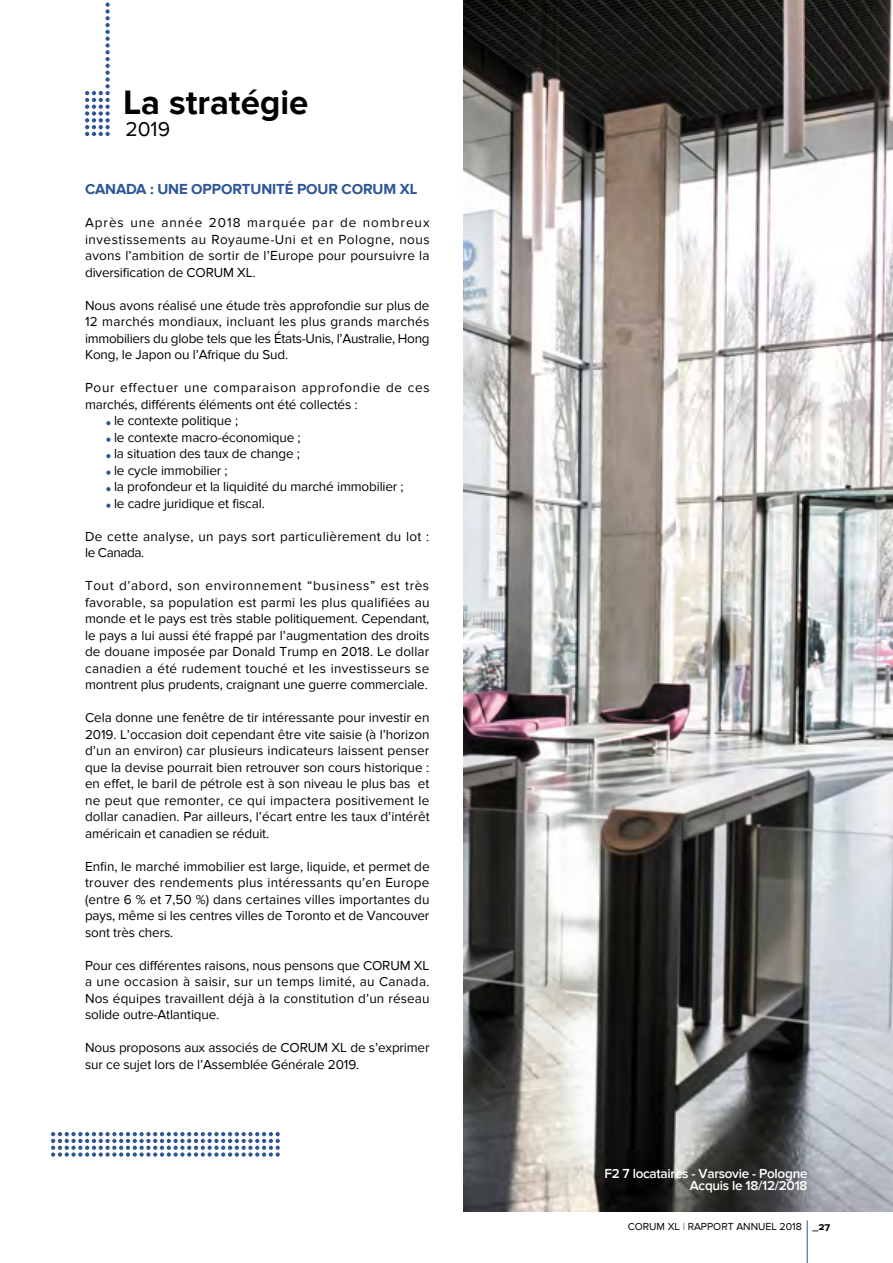
<style>
.page{position:relative;width:893px;height:1263px;background:#fff}
.page>*{position:absolute;margin:0;border:0;box-sizing:border-box;transform-origin:0 0}
.t1{font:700 34.8px "Proxima Nova";color:#000}
.t2{font:21px "Proxima Nova";color:#000}
.t3{font:700 15px "Proxima Nova S";letter-spacing:-.01em;color:#2c5698}
.t4{font:13.5px/16.5px "Proxima Nova";letter-spacing:-.01em;color:#000;text-align:justify}
.t5{font:13.5px/16.5px "Proxima Nova";letter-spacing:.025em;color:#000}
.t6{font:600 13.5px/12px "Proxima Nova";letter-spacing:-.02em;color:#fff;text-align:right}
.t7{font:13.5px "Proxima Nova";letter-spacing:.05em;color:#000}
.t8{font:10.5px "Proxima Nova";color:#000}
.s1{font-weight:300;color:#2c5698}
.s2{font-family:"Proxima Nova S";font-weight:700}
</style>
<div class="page">
<img style="left:463px;top:0;width:430px;height:1212px">
<svg style="left:85px;top:3px;width:25px;height:133px"></svg>
<svg style="left:106px;top:421px;width:5px;height:4px"></svg>
<svg style="left:106px;top:437px;width:5px;height:5px"></svg>
<svg style="left:106px;top:454px;width:5px;height:4px"></svg>
<svg style="left:106px;top:470px;width:5px;height:5px"></svg>
<svg style="left:106px;top:487px;width:5px;height:4px"></svg>
<svg style="left:106px;top:503px;width:5px;height:5px"></svg>
<svg style="left:51px;top:1132px;width:229px;height:25px"></svg>
<hr style="left:807px;top:1220px;width:1px;height:43px;background:#2c5698">
<h1 class="t1" style="left:123px;top:83px;width:187px">La stratégie</h1>
<h2 class="t2" style="left:125px;top:117px;width:46px">2019</h2>
<p class="t3" style="left:85px;top:181px;width:334px">CANADA : UNE OPPORTUNITÉ POUR CORUM XL</p>
<p class="t4" style="left:85px;top:215px;width:346px">Après une année 2018 marquée par de nombreux investissements au Royaume-Uni et en Pologne, nous avons l’ambition de sortir de l’Europe pour poursuivre la diversification de CORUM XL.</p>
<p class="t4" style="left:85px;top:297px;width:346px">Nous avons réalisé une étude très approfondie sur plus de 12 marchés mondiaux, incluant les plus grands marchés immobiliers du globe tels que les États-Unis, l’Australie, Hong Kong, le Japon ou l’Afrique du Sud.</p>
<p class="t7" style="left:85px;top:380px;width:346px">Pour effectuer une comparaison approfondie de ces</p>
<p class="t4" style="left:85px;top:396px;width:274px">marchés, différents éléments ont été collectés :</p>
<p class="t4" style="left:114px;top:413px;width:126px">le contexte politique ;</p>
<p class="t4" style="left:114px;top:429px;width:188px">le contexte macro-économique ;</p>
<p class="t4" style="left:114px;top:446px;width:187px">la situation des taux de change ;</p>
<p class="t4" style="left:114px;top:462px;width:115px">le cycle immobilier ;</p>
<p class="t4" style="left:114px;top:479px;width:291px">la profondeur et la liquidité du marché immobilier ;</p>
<p class="t4" style="left:114px;top:495px;width:152px">le cadre juridique et fiscal.</p>
<p class="t5" style="left:85px;top:528px;width:346px">De cette analyse, un pays sort particulièrement du lot : le Canada.</p>
<p class="t4" style="left:85px;top:578px;width:346px">Tout d’abord, son environnement “business” est très favorable, sa population est parmi les plus qualifiées au monde et le pays est très stable politiquement. Cependant, le pays a lui aussi été frappé par l’augmentation des droits de douane imposée par Donald Trump en 2018. Le dollar canadien a été rudement touché et les investisseurs se montrent plus prudents, craignant une guerre commerciale.</p>
<p class="t4" style="left:85px;top:710px;width:346px">Cela donne une fenêtre de tir intéressante pour investir en 2019. L’occasion doit cependant être vite saisie (à l’horizon d’un an environ) car plusieurs indicateurs laissent penser que la devise pourrait bien retrouver son cours historique : en effet, le baril de pétrole est à son niveau le plus bas et ne peut que remonter, ce qui impactera positivement le dollar canadien. Par ailleurs, l’écart entre les taux d’intérêt américain et canadien se réduit.</p>
<p class="t4" style="left:85px;top:858px;width:346px">Enfin, le marché immobilier est large, liquide, et permet de trouver des rendements plus intéressants qu’en Europe (entre 6 % et 7,50 %) dans certaines villes importantes du pays, même si les centres villes de Toronto et de Vancouver sont très chers.</p>
<p class="t4" style="left:85px;top:957px;width:346px">Pour ces différentes raisons, nous pensons que CORUM XL a une occasion à saisir, sur un temps limité, au Canada.<br>Nos équipes travaillent déjà à la constitution d’un réseau solide outre-Atlantique.</p>
<p class="t4" style="left:85px;top:1040px;width:346px">Nous proposons aux associés de CORUM XL de s’exprimer sur ce sujet lors de l’Assemblée Générale 2019.</p>
<p class="t6" style="left:604px;top:1168px;width:205px">F2 7 locataires - Varsovie - Pologne<br>Acquis le 18/12/2018</p>
<p class="t8" style="left:628px;top:1221px;width:204px">CORUM XL <span class="s1">I</span> RAPPORT ANNUEL 2018 <span class="s2">_27</span></p>
</div>
